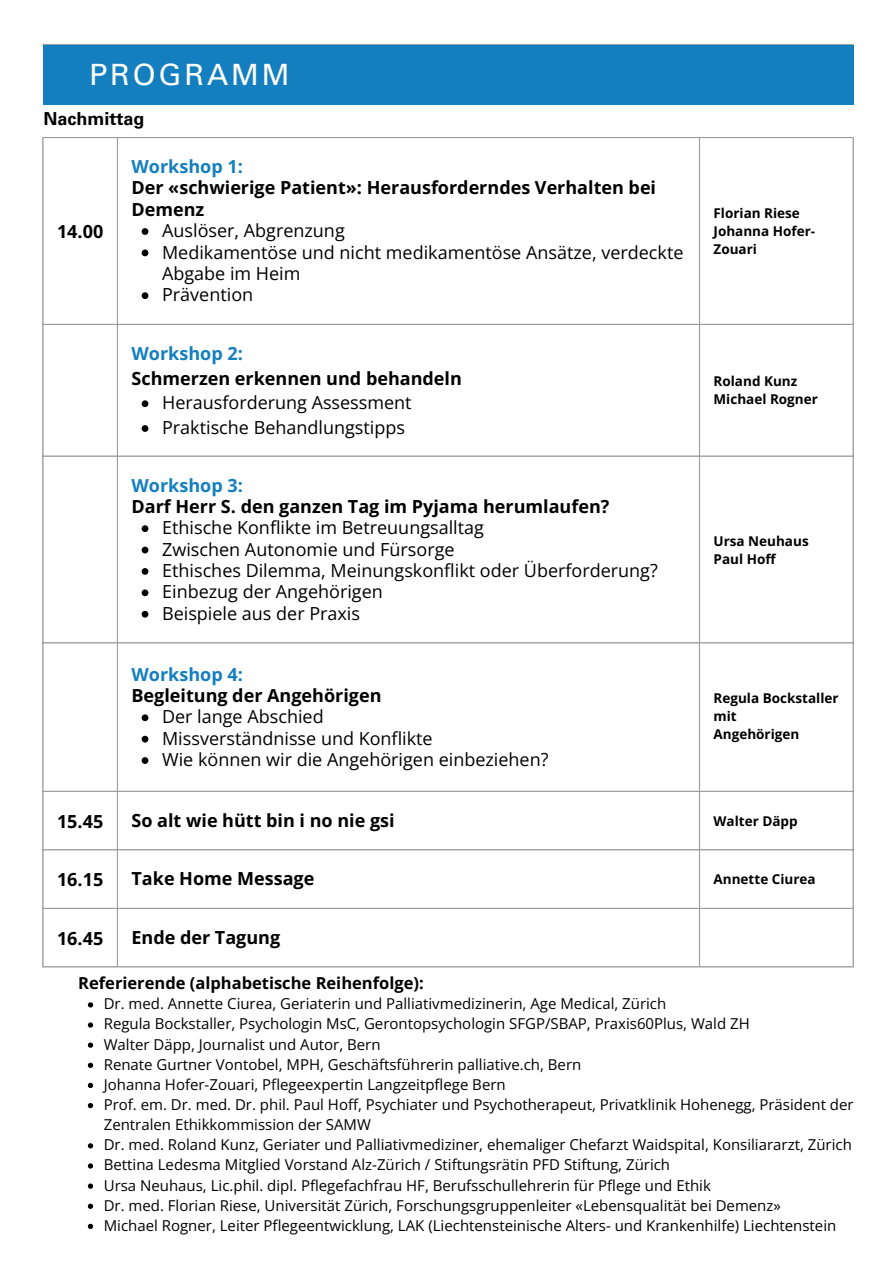
<style>
.page{position:relative;width:894px;height:1264px;background:#fff}
.page>*{position:absolute;margin:0;border:0;box-sizing:border-box;transform-origin:0 0}
.t1{font:29.4px "Univers";letter-spacing:.1em;color:#fff}
.t2{font:18px/21.3px "Open Sans";color:#000}
.t3{font:700 18px/21.3px "Open Sans";color:#000}
.t4{font:700 18px "Open Sans";color:#137fbf}
.t5{font:700 18px "Univers";color:#000}
.t6{font:700 16.5px "Open Sans";color:#000}
.t7{font:15px/20.1px "Open Sans";color:#000}
.t8{font:700 13.5px/18px "Open Sans";color:#000}
</style>
<div class="page">
<hr style="left:42px;top:44px;width:811px;height:1px;background:#9c9c9c">
<div style="left:43px;top:45px;width:810px;height:59px;background:#137fbf"></div>
<svg style="left:142px;top:228px;width:6px;height:7px"></svg>
<svg style="left:142px;top:249px;width:6px;height:7px"></svg>
<svg style="left:142px;top:292px;width:6px;height:7px"></svg>
<svg style="left:142px;top:400px;width:6px;height:7px"></svg>
<svg style="left:142px;top:425px;width:6px;height:7px"></svg>
<svg style="left:142px;top:525px;width:6px;height:7px"></svg>
<svg style="left:142px;top:546px;width:6px;height:7px"></svg>
<svg style="left:142px;top:568px;width:6px;height:7px"></svg>
<svg style="left:142px;top:589px;width:6px;height:7px"></svg>
<svg style="left:142px;top:611px;width:6px;height:6px"></svg>
<svg style="left:142px;top:714px;width:6px;height:7px"></svg>
<svg style="left:142px;top:735px;width:6px;height:7px"></svg>
<svg style="left:142px;top:757px;width:6px;height:7px"></svg>
<hr style="left:42px;top:138px;width:1px;height:828px;background:#9c9c9c">
<hr style="left:117px;top:138px;width:1px;height:828px;background:#9c9c9c">
<hr style="left:698px;top:138px;width:1px;height:828px;background:#9c9c9c">
<hr style="left:852px;top:138px;width:1px;height:828px;background:#9c9c9c">
<hr style="left:42px;top:137px;width:811px;height:1px;background:#9c9c9c">
<hr style="left:42px;top:324px;width:811px;height:1px;background:#9c9c9c">
<hr style="left:42px;top:455px;width:811px;height:1px;background:#9c9c9c">
<hr style="left:42px;top:642px;width:811px;height:1px;background:#9c9c9c">
<hr style="left:42px;top:790px;width:811px;height:2px;background:#9c9c9c">
<hr style="left:42px;top:849px;width:811px;height:1px;background:#9c9c9c">
<hr style="left:42px;top:907px;width:811px;height:2px;background:#9c9c9c">
<hr style="left:42px;top:966px;width:811px;height:1px;background:#9c9c9c">
<svg style="left:88px;top:1002px;width:5px;height:5px"></svg>
<svg style="left:88px;top:1022px;width:5px;height:5px"></svg>
<svg style="left:88px;top:1042px;width:5px;height:5px"></svg>
<svg style="left:88px;top:1062px;width:5px;height:5px"></svg>
<svg style="left:88px;top:1082px;width:5px;height:6px"></svg>
<svg style="left:88px;top:1103px;width:5px;height:5px"></svg>
<svg style="left:88px;top:1143px;width:5px;height:5px"></svg>
<svg style="left:88px;top:1163px;width:5px;height:5px"></svg>
<svg style="left:88px;top:1183px;width:5px;height:5px"></svg>
<svg style="left:88px;top:1203px;width:5px;height:5px"></svg>
<svg style="left:88px;top:1223px;width:5px;height:5px"></svg>
<h1 class="t1" style="left:89px;top:56px;width:202px">PROGRAMM</h1>
<p class="t5" style="left:43px;top:107px;width:102px">Nachmittag</p>
<h2 class="t3" style="left:57px;top:221px;width:48px">14.00</h2>
<p class="t4" style="left:131px;top:154px;width:113px">Workshop 1:</p>
<p class="t3" style="left:131px;top:177px;width:526px">Der «schwierige Patient»: Herausforderndes Verhalten bei<br>Demenz</p>
<p class="t2" style="left:162px;top:219px;width:184px">Auslöser, Abgrenzung</p>
<p class="t2" style="left:162px;top:241px;width:522px">Medikamentöse und nicht medikamentöse Ansätze, verdeckte<br>Abgabe im Heim</p>
<p class="t2" style="left:162px;top:284px;width:93px">Prävention</p>
<p class="t4" style="left:131px;top:340px;width:113px">Workshop 2:</p>
<p class="t3" style="left:131px;top:367px;width:332px">Schmerzen erkennen und behandeln</p>
<p class="t2" style="left:162px;top:392px;width:251px">Herausforderung Assessment</p>
<p class="t2" style="left:162px;top:416px;width:244px">Praktische Behandlungstipps</p>
<p class="t4" style="left:131px;top:472px;width:113px">Workshop 3:</p>
<p class="t3" style="left:131px;top:495px;width:479px">Darf Herr S. den ganzen Tag im Pyjama herumlaufen?</p>
<p class="t2" style="left:162px;top:516px;width:323px">Ethische Konflikte im Betreuungsalltag</p>
<p class="t2" style="left:162px;top:538px;width:294px">Zwischen Autonomie und Fürsorge</p>
<p class="t2" style="left:162px;top:559px;width:497px">Ethisches Dilemma, Meinungskonflikt oder Überforderung?</p>
<p class="t2" style="left:162px;top:581px;width:222px">Einbezug der Angehörigen</p>
<p class="t2" style="left:162px;top:602px;width:199px">Beispiele aus der Praxis</p>
<p class="t4" style="left:131px;top:661px;width:113px">Workshop 4:</p>
<p class="t3" style="left:131px;top:684px;width:251px">Begleitung der Angehörigen</p>
<p class="t2" style="left:162px;top:705px;width:163px">Der lange Abschied</p>
<p class="t2" style="left:162px;top:727px;width:272px">Missverständnisse und Konflikte</p>
<p class="t2" style="left:162px;top:748px;width:388px">Wie können wir die Angehörigen einbeziehen?</p>
<p class="t8" style="left:713px;top:204px;width:103px">Florian Riese<br>Johanna Hofer-<br>Zouari</p>
<p class="t8" style="left:713px;top:371px;width:85px">Roland Kunz</p>
<p class="t8" style="left:713px;top:389px;width:106px">Michael Rogner</p>
<p class="t8" style="left:713px;top:531px;width:97px">Ursa Neuhaus<br>Paul Hoff</p>
<p class="t8" style="left:713px;top:689px;width:126px">Regula Bockstaller mit</p>
<p class="t8" style="left:713px;top:725px;width:87px">Angehörigen</p>
<p class="t3" style="left:57px;top:810px;width:48px">15.45</p>
<p class="t3" style="left:131px;top:809px;width:264px">So alt wie hütt bin i no nie gsi</p>
<p class="t8" style="left:713px;top:811px;width:85px">Walter Däpp</p>
<p class="t3" style="left:57px;top:868px;width:48px">16.15</p>
<p class="t3" style="left:131px;top:867px;width:184px">Take Home Message</p>
<p class="t8" style="left:713px;top:870px;width:104px">Annette Ciurea</p>
<p class="t3" style="left:57px;top:927px;width:48px">16.45</p>
<p class="t3" style="left:131px;top:926px;width:150px">Ende der Tagung</p>
<p class="t6" style="left:78px;top:971px;width:347px">Referierende (alphabetische Reihenfolge):</p>
<h2 class="t7" style="left:104px;top:993px;width:564px">Dr. med. Annette Ciurea, Geriaterin und Palliativmedizinerin, Age Medical, Zürich</h2>
<p class="t7" style="left:104px;top:1013px;width:647px">Regula Bockstaller, Psychologin MsC, Gerontopsychologin SFGP/SBAP, Praxis60Plus, Wald ZH</p>
<p class="t7" style="left:104px;top:1033px;width:278px">Walter Däpp, Journalist und Autor, Bern</p>
<p class="t7" style="left:104px;top:1053px;width:479px">Renate Gurtner Vontobel, MPH, Geschäftsführerin palliative.ch, Bern</p>
<p class="t7" style="left:104px;top:1073px;width:403px">Johanna Hofer-Zouari, Pflegeexpertin Langzeitpflege Bern</p>
<p class="t7" style="left:104px;top:1094px;width:751px">Prof. em. Dr. med. Dr. phil. Paul Hoff, Psychiater und Psychotherapeut, Privatklinik Hohenegg, Präsident der<br>Zentralen Ethikkommission der SAMW</p>
<p class="t7" style="left:104px;top:1134px;width:749px">Dr. med. Roland Kunz, Geriater und Palliativmediziner, ehemaliger Chefarzt Waidspital, Konsiliararzt, Zürich</p>
<p class="t7" style="left:104px;top:1154px;width:567px">Bettina Ledesma Mitglied Vorstand Alz-Zürich / Stiftungsrätin PFD Stiftung, Zürich</p>
<p class="t7" style="left:104px;top:1174px;width:608px">Ursa Neuhaus, Lic.phil. dipl. Pflegefachfrau HF, Berufsschullehrerin für Pflege und Ethik</p>
<p class="t7" style="left:104px;top:1194px;width:678px">Dr. med. Florian Riese, Universität Zürich, Forschungsgruppenleiter «Lebensqualität bei Demenz»</p>
<p class="t7" style="left:104px;top:1214px;width:734px">Michael Rogner, Leiter Pflegeentwicklung, LAK (Liechtensteinische Alters- und Krankenhilfe) Liechtenstein</p>
</div>
